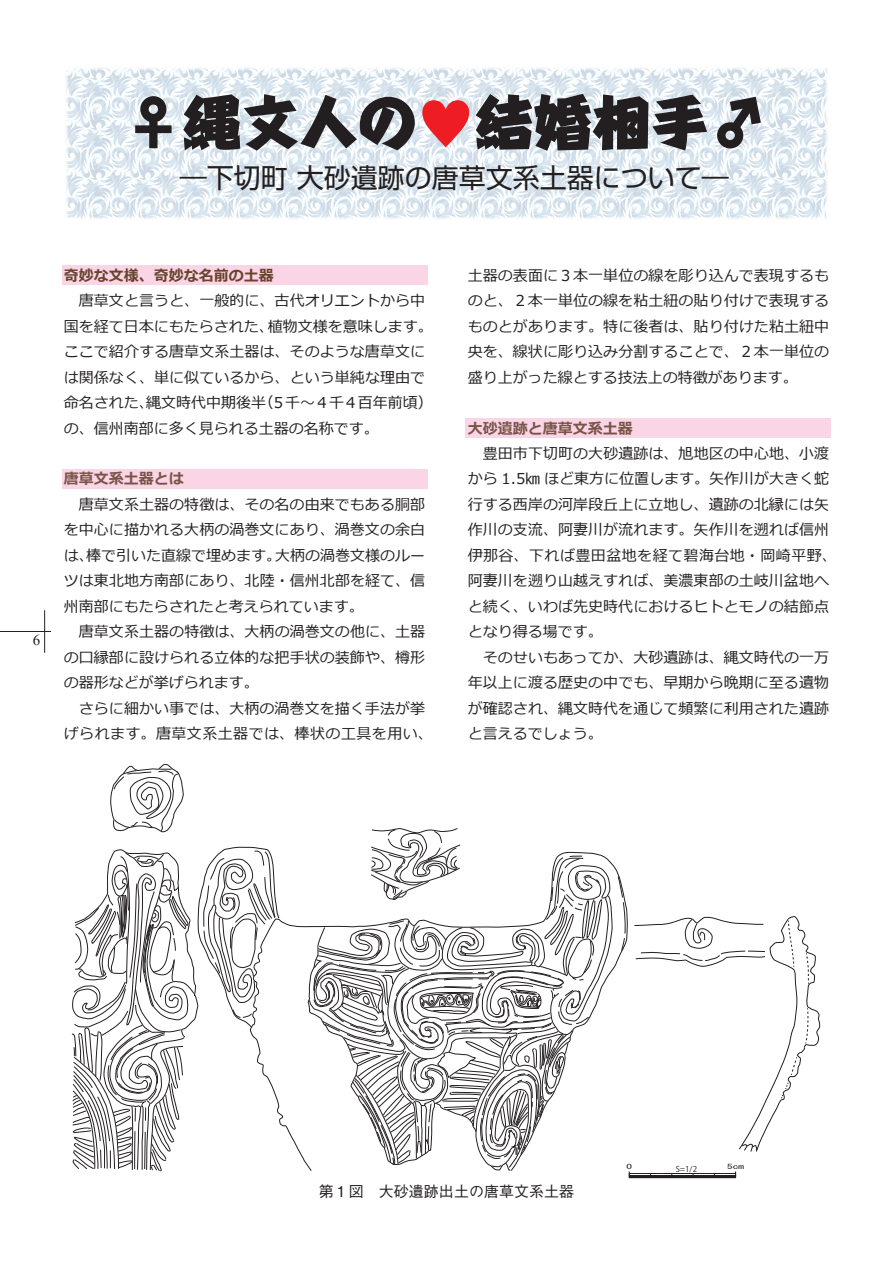
<style>
.page{position:relative;width:893px;height:1263px;background:#fff}
.page>*{position:absolute;margin:0;border:0;box-sizing:border-box;transform-origin:0 0}
.t1{font:800 58.5px "Harucraft Std";color:#231f20}
.t2{font:27px "Shin Go Pro";color:#231f20}
.t3{font:15px/25.5px "Meiryo";letter-spacing:.005em;color:#231f20;text-align:justify}
.t4{font:700 15px "Meiryo";color:#785548}
.t5{font:500 15px "Gothic BBB Pro";color:#231f20}
.t6{font:700 15px "Meiryo";color:#67442e}
.t7{font:15px "Times New Roman";color:#231f20}
.t8{font:7.95px "Koz Go Pr 6 N";color:#231f20}
.t9{font:6.75px "MS Gothic";color:#231f20;scale:1.67 1}
.s1{font-family:"Koz Go Pr 6 N";font-weight:400;color:#ee1d23}
</style>
<div class="page">
<hr style="left:0;top:631px;width:51px;height:1px;background:#231f20">
<hr style="left:44px;top:610px;width:1px;height:43px;background:#231f20">
<div style="left:62px;top:265px;width:365px;height:20px;background:#fad5e5"></div>
<div style="left:62px;top:469px;width:365px;height:19px;background:#fad5e5"></div>
<div style="left:466px;top:418px;width:365px;height:19px;background:#fad5e5"></div>
<svg style="left:66px;top:68px;width:761px;height:151px"></svg>
<svg style="left:110px;top:764px;width:74px;height:68px"></svg>
<svg style="left:72px;top:846px;width:208px;height:326px"></svg>
<svg style="left:309px;top:828px;width:511px;height:350px"></svg>
<h1 class="t1" style="left:124px;top:78px;width:645px">♀縄文人の<span class="s1">♥</span>結婚相手♂</h1>
<h2 class="t2" style="left:180px;top:155px;width:550px">―下切町 大砂遺跡の唐草文系土器について―</h2>
<p class="t7" style="left:33px;top:629px;width:9px">6</p>
<p class="t6" style="left:64px;top:265px;width:211px">奇妙な文様、奇妙な名前の土器</p>
<p class="t3" style="left:64px;top:289px;width:370px;text-align:left">　唐草文と言うと、一般的に、古代オリエントから中国を経て日本にもたらされた、植物文様を意味します。ここで紹介する唐草文系土器は、そのような唐草文には関係なく、単に似ているから、という単純な理由で命名された、縄文時代中期後半（5千～ 4千 4百年前頃）の、信州南部に多く見られる土器の名称です。</p>
<p class="t4" style="left:64px;top:468px;width:121px">唐草文系土器とは</p>
<p class="t3" style="left:64px;top:492px;width:363px">　唐草文系土器の特徴は、その名の由来でもある胴部を中心に描かれる大柄の渦巻文にあり、渦巻文の余白は、棒で引いた直線で埋めます。大柄の渦巻文様のルーツは東北地方南部にあり、北陸・信州北部を経て、信州南部にもたらされたと考えられています。</p>
<p class="t3" style="left:64px;top:620px;width:363px">　唐草文系土器の特徴は、大柄の渦巻文の他に、土器の口縁部に設けられる立体的な把手状の装飾や、樽形の器形などが挙げられます。</p>
<p class="t3" style="left:64px;top:696px;width:371px">　さらに細かい事では、大柄の渦巻文を描く手法が挙げられます。唐草文系土器では、棒状の工具を用い、</p>
<p class="t3" style="left:468px;top:263px;width:363px">土器の表面に３本一単位の線を彫り込んで表現するものと、２本一単位の線を粘土紐の貼り付けで表現するものとがあります。特に後者は、貼り付けた粘土紐中央を、線状に彫り込み分割することで、２本一単位の盛り上がった線とする技法上の特徴があります。</p>
<p class="t4" style="left:468px;top:417px;width:166px">大砂遺跡と唐草文系土器</p>
<p class="t3" style="left:468px;top:442px;width:370px;text-align:left">　豊田市下切町の大砂遺跡は、旭地区の中心地、小渡から 1.5km ほど東方に位置します。矢作川が大きく蛇行する西岸の河岸段丘上に立地し、遺跡の北縁には矢作川の支流、阿妻川が流れます。矢作川を遡れば信州伊那谷、下れば豊田盆地を経て碧海台地・岡崎平野、阿妻川を遡り山越えすれば、美濃東部の土岐川盆地へと続く、いわば先史時代におけるヒトとモノの結節点となり得る場です。</p>
<p class="t3" style="left:468px;top:645px;width:363px">　そのせいもあってか、大砂遺跡は、縄文時代の一万年以上に渡る歴史の中でも、早期から晩期に至る遺物が確認され、縄文時代を通じて頻繁に利用された遺跡と言えるでしょう。</p>
<p class="t5" style="left:319px;top:1180px;width:257px">第１図　大砂遺跡出土の唐草文系土器</p>
<p class="t9" style="left:626px;top:1164px;width:5px">0</p>
<p class="t8" style="left:676px;top:1164px;width:23px">S=1/2</p>
<p class="t9" style="left:727px;top:1164px;width:12px">5cm</p>
</div>
